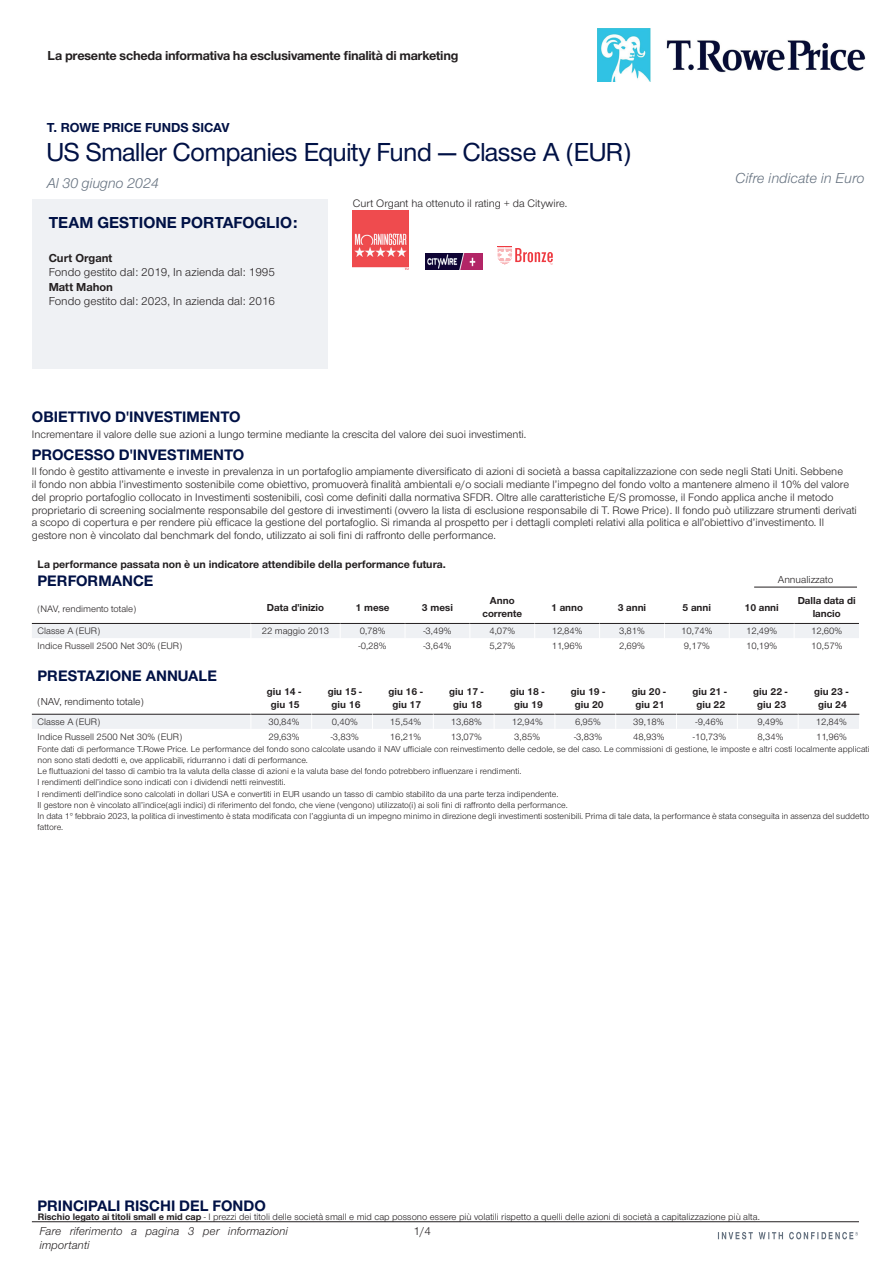
<style>
.page{position:relative;width:893px;height:1263px;background:#fff}
.page>*{position:absolute;margin:0;border:0;box-sizing:border-box;transform-origin:0 0}
.t1{font:500 27px "Nimbus San Nov D";letter-spacing:-.005em;color:#001145}
.t2{font:700 16.5px "Nimbus San Nov";color:#001145}
.t3{font:700 15.75px "Nimbus San Nov";color:#001145}
.t4{font:italic 15px "Nimbus San Nov";letter-spacing:-.005em;color:#65717f}
.t5{font:700 13.5px "Nimbus San Nov";letter-spacing:-.015em;color:#231f20}
.t6{font:700 13.5px "Nimbus San Nov";color:#001145}
.t7{font:12px "Nimbus San Nov";color:#231f20}
.t8{font:italic 12px/14.4px "Nimbus San Nov";color:#231f20}
.t9{font:700 12px "Nimbus San Nov";color:#231f20}
.t10{font:11.25px/12.8px "Nimbus San Nov";color:#231f20}
.t11{font:700 11.25px "Nimbus San Nov";color:#231f20}
.t12{font:700 10.5px/12.6px "Nimbus San Nov";color:#231f20;text-align:center}
.t13{font:10.5px "Nimbus San Nov";color:#231f20}
.t14{font:9.75px "Nimbus San Nov";color:#231f20}
.t15{font:9px/10.9px "Nimbus San Nov";color:#231f20}
.s1{font-weight:700}
</style>
<div class="page">
<div style="left:32px;top:200px;width:295px;height:169px;background:#eff1f4"></div>
<svg style="left:353px;top:210px;width:200px;height:60px"></svg>
<svg style="left:32px;top:586px;width:828px;height:143px"></svg>
<hr style="left:32px;top:1221px;width:827px;height:1px;background:#231f20">
<svg style="left:718px;top:1232px;width:140px;height:7px"></svg>
<img style="left:597px;top:28px;width:269px;height:53px">
<p class="t5" style="left:48px;top:48px;width:412px">La presente scheda informativa ha esclusivamente finalità di marketing</p>
<p class="t6" style="left:47px;top:120px;width:184px">T. ROWE PRICE FUNDS SICAV</p>
<h1 class="t1" style="left:47px;top:136px;width:586px">US Smaller Companies Equity Fund — Classe A (EUR)</h1>
<h3 class="t4" style="left:47px;top:174px;width:114px">Al 30 giugno 2024</h3>
<h2 class="t2" style="left:49px;top:213px;width:250px">TEAM GESTIONE PORTAFOGLIO:</h2>
<p class="t9" style="left:49px;top:251px;width:65px">Curt Organt</p>
<p class="t7" style="left:49px;top:266px;width:228px">Fondo gestito dal: 2019, In azienda dal: 1995</p>
<p class="t9" style="left:49px;top:280px;width:66px">Matt Mahon</p>
<p class="t7" style="left:49px;top:294px;width:228px">Fondo gestito dal: 2023, In azienda dal: 2016</p>
<p class="t10" style="left:353px;top:197px;width:216px">Curt Organt ha ottenuto il rating + da Citywire.</p>
<h3 class="t4" style="left:735px;top:170px;width:131px">Cifre indicate in Euro</h3>
<h3 class="t3" style="left:32px;top:407px;width:210px">OBIETTIVO D'INVESTIMENTO</h3>
<p class="t10" style="left:32px;top:428px;width:496px">Incrementare il valore delle sue azioni a lungo termine mediante la crescita del valore dei suoi investimenti.</p>
<h3 class="t3" style="left:32px;top:445px;width:214px">PROCESSO D'INVESTIMENTO</h3>
<p class="t10" style="left:32px;top:465px;width:826px">Il fondo è gestito attivamente e investe in prevalenza in un portafoglio ampiamente diversificato di azioni di società a bassa capitalizzazione con sede negli Stati Uniti. Sebbene<br>il fondo non abbia l’investimento sostenibile come obiettivo, promuoverà finalità ambientali e/o sociali mediante l’impegno del fondo volto a mantenere almeno il 10% del valore del proprio portafoglio collocato in Investimenti sostenibili, così come definiti dalla normativa SFDR. Oltre alle caratteristiche E/S promosse, il Fondo applica anche il metodo proprietario di screening socialmente responsabile del gestore di investimenti (ovvero la lista di esclusione responsabile di T. Rowe Price). Il fondo può utilizzare strumenti derivati a scopo di copertura e per rendere più efficace la gestione del portafoglio. Si rimanda al prospetto per i dettagli completi relativi alla politica e all’obiettivo d’investimento. Il gestore non è vincolato dal benchmark del fondo, utilizzato ai soli fini di raffronto delle performance.</p>
<p class="t11" style="left:38px;top:558px;width:410px">La performance passata non è un indicatore attendibile della performance futura.</p>
<h3 class="t3" style="left:38px;top:572px;width:117px">PERFORMANCE</h3>
<p class="t13" style="left:778px;top:573px;width:57px">Annualizzato</p>
<p class="t14" style="left:38px;top:603px;width:100px">(NAV, rendimento totale)</p>
<p class="t12" style="left:267px;top:601px;width:59px">Data d'inizio</p>
<p class="t12" style="left:356px;top:601px;width:36px">1 mese</p>
<p class="t12" style="left:422px;top:601px;width:32px">3 mesi</p>
<p class="t12" style="left:482px;top:595px;width:41px">Anno corrente</p>
<p class="t12" style="left:551px;top:601px;width:33px">1 anno</p>
<p class="t12" style="left:618px;top:601px;width:30px">3 anni</p>
<p class="t12" style="left:683px;top:601px;width:30px">5 anni</p>
<p class="t12" style="left:744px;top:601px;width:36px">10 anni</p>
<p class="t12" style="left:798px;top:595px;width:60px">Dalla data di lancio</p>
<p class="t14" style="left:38px;top:625px;width:64px">Classe A (EUR)</p>
<p class="t14" style="left:262px;top:625px;width:69px">22 maggio 2013</p>
<p class="t14" style="left:360px;top:625px;width:27px">0,78%</p>
<p class="t14" style="left:423px;top:625px;width:30px">-3,49%</p>
<p class="t14" style="left:489px;top:625px;width:27px">4,07%</p>
<p class="t14" style="left:552px;top:625px;width:32px">12,84%</p>
<p class="t14" style="left:619px;top:625px;width:27px">3,81%</p>
<p class="t14" style="left:681px;top:625px;width:33px">10,74%</p>
<p class="t14" style="left:746px;top:625px;width:32px">12,49%</p>
<p class="t14" style="left:811px;top:625px;width:32px">12,60%</p>
<p class="t14" style="left:38px;top:640px;width:146px">Indice Russell 2500 Net 30% (EUR)</p>
<p class="t14" style="left:359px;top:640px;width:30px">-0,28%</p>
<p class="t14" style="left:423px;top:640px;width:30px">-3,64%</p>
<p class="t14" style="left:489px;top:640px;width:27px">5,27%</p>
<p class="t14" style="left:552px;top:640px;width:32px">11,96%</p>
<p class="t14" style="left:619px;top:640px;width:27px">2,69%</p>
<p class="t14" style="left:684px;top:640px;width:27px">9,17%</p>
<p class="t14" style="left:746px;top:640px;width:33px">10,19%</p>
<p class="t14" style="left:811px;top:640px;width:33px">10,57%</p>
<h3 class="t3" style="left:38px;top:666px;width:181px">PRESTAZIONE ANNUALE</h3>
<p class="t13" style="left:38px;top:695px;width:107px">(NAV, rendimento totale)</p>
<p class="t12" style="left:267px;top:685px;width:36px">giu 14 - giu 15</p>
<p class="t12" style="left:328px;top:685px;width:36px">giu 15 - giu 16</p>
<p class="t12" style="left:388px;top:685px;width:36px">giu 16 - giu 17</p>
<p class="t12" style="left:449px;top:685px;width:36px">giu 17 - giu 18</p>
<p class="t12" style="left:510px;top:685px;width:36px">giu 18 - giu 19</p>
<p class="t12" style="left:571px;top:685px;width:36px">giu 19 - giu 20</p>
<p class="t12" style="left:632px;top:685px;width:36px">giu 20 - giu 21</p>
<p class="t12" style="left:692px;top:685px;width:36px">giu 21 - giu 22</p>
<p class="t12" style="left:753px;top:685px;width:36px">giu 22 - giu 23</p>
<p class="t12" style="left:814px;top:685px;width:36px">giu 23 - giu 24</p>
<p class="t14" style="left:38px;top:716px;width:64px">Classe A (EUR)</p>
<p class="t14" style="left:268px;top:716px;width:33px">30,84%</p>
<p class="t14" style="left:332px;top:716px;width:27px">0,40%</p>
<p class="t14" style="left:390px;top:716px;width:33px">15,54%</p>
<p class="t14" style="left:451px;top:716px;width:33px">13,68%</p>
<p class="t14" style="left:512px;top:716px;width:32px">12,94%</p>
<p class="t14" style="left:575px;top:716px;width:27px">6,95%</p>
<p class="t14" style="left:633px;top:716px;width:33px">39,18%</p>
<p class="t14" style="left:696px;top:716px;width:29px">-9,46%</p>
<p class="t14" style="left:757px;top:716px;width:27px">9,49%</p>
<p class="t14" style="left:816px;top:716px;width:32px">12,84%</p>
<p class="t14" style="left:38px;top:731px;width:146px">Indice Russell 2500 Net 30% (EUR)</p>
<p class="t14" style="left:268px;top:731px;width:33px">29,63%</p>
<p class="t14" style="left:331px;top:731px;width:30px">-3,83%</p>
<p class="t14" style="left:390px;top:731px;width:33px">16,21%</p>
<p class="t14" style="left:451px;top:731px;width:33px">13,07%</p>
<p class="t14" style="left:514px;top:731px;width:27px">3,85%</p>
<p class="t14" style="left:574px;top:731px;width:30px">-3,83%</p>
<p class="t14" style="left:633px;top:731px;width:33px">48,93%</p>
<p class="t14" style="left:693px;top:731px;width:35px">-10,73%</p>
<p class="t14" style="left:757px;top:731px;width:27px">8,34%</p>
<p class="t14" style="left:816px;top:731px;width:32px">11,96%</p>
<p class="t15" style="left:38px;top:744px;width:833px">Fonte dati di performance T.Rowe Price. Le performance del fondo sono calcolate usando il NAV ufficiale con reinvestimento delle cedole, se del caso. Le commissioni di gestione, le imposte e altri costi localmente applicati non sono stati dedotti e, ove applicabili, ridurranno i dati di performance.<br>Le fluttuazioni del tasso di cambio tra la valuta della classe di azioni e la valuta base del fondo potrebbero influenzare i rendimenti.<br>I rendimenti dell’indice sono indicati con i dividendi netti reinvestiti.<br>I rendimenti dell’indice sono calcolati in dollari USA e convertiti in EUR usando un tasso di cambio stabilito da una parte terza indipendente.<br>Il gestore non è vincolato all’indice(agli indici) di riferimento del fondo, che viene (vengono) utilizzato(i) ai soli fini di raffronto della performance.<br>In data 1° febbraio 2023, la politica di investimento è stata modificata con l’aggiunta di un impegno minimo in direzione degli investimenti sostenibili. Prima di tale data, la performance è stata conseguita in assenza del suddetto fattore.</p>
<h3 class="t3" style="left:37px;top:1197px;width:230px">PRINCIPALI RISCHI DEL FONDO</h3>
<p class="t14" style="left:38px;top:1211px;width:724px"><span class="s1">Rischio legato ai titoli small e mid cap</span> - I prezzi dei titoli delle società small e mid cap possono essere più volatili rispetto a quelli delle azioni di società a capitalizzazione più alta.</p>
<p class="t8" style="left:39px;top:1224px;width:250px">Fare riferimento a pagina 3 per informazioni importanti</p>
<p class="t7" style="left:414px;top:1224px;width:19px">1/4</p>
</div>
